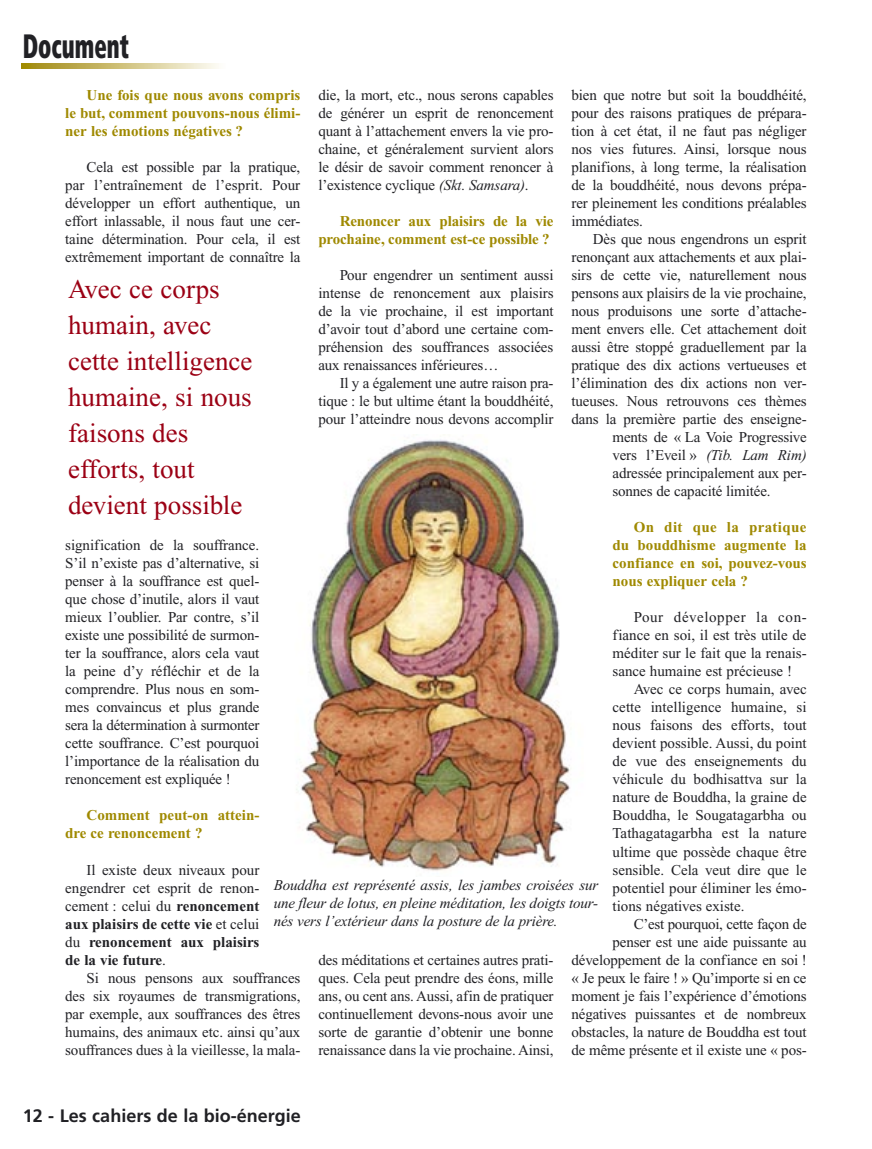
<style>
.page{position:relative;width:872px;height:1149px;background:#fff}
.page>*{position:absolute;margin:0;border:0;box-sizing:border-box;transform-origin:0 0}
.Bloc_haut_de_page{font:900 condensed 33.75px "Frutiger";color:#212125;scale:.67 1}
.Bloc_intertitre_article{font:27px/36px "Times New Roman";color:#9b0014}
.t1{font:700 18px "Frutiger";color:#212125}
.Texte_général{font:15px/18px "Times New Roman";letter-spacing:-.01em;color:#212125;text-align:justify}
.Interviewer{font:700 15px/18px "Times New Roman";color:#9f8900;text-align:justify}
.Sources_et_legendes_10{font:italic 15px/18px "Times New Roman";letter-spacing:-.01em;color:#212125;text-align:justify}
.s1{font-style:italic}
.s2{font-weight:700}
</style>
<div class="page">
<img style="left:296px;top:439px;width:274px;height:432px">
<svg style="left:21px;top:64px;width:198px;height:4px"></svg>
<p class="Bloc_haut_de_page" style="left:23px;top:25px;width:160px">Document</p>
<p class="Texte_général" style="left:318px;top:86px;width:237px">die, la mort, etc., nous serons capables de générer un esprit de renoncement quant à l’attachement envers la vie pro&shy;chaine, et généralement survient alors le désir de savoir comment renoncer à l’existence cyclique <span class="s1">(Skt. Samsara)</span>.</p>
<p class="Interviewer" style="left:318px;top:212px;width:236px;text-align:right">Renoncer aux plaisirs de la vie prochaine, comment est-ce possible ?</p>
<p class="Texte_général" style="left:318px;top:266px;width:237px;text-indent:21px">Pour engendrer un sentiment aussi intense de renoncement aux plaisirs de la vie prochaine, il est important d’avoir tout d’abord une certaine com&shy;préhension des souffrances associées aux renaissances inférieures…</p>
<p class="Texte_général" style="left:318px;top:374px;width:237px;text-indent:21px">Il y a également une autre raison pra&shy;tique : le but ultime étant la bouddhéité, pour l’atteindre nous devons accomplir</p>
<p class="Texte_général" style="left:571px;top:86px;width:237px">bien que notre but soit la bouddhéité, pour des raisons pratiques de prépara&shy;tion à cet état, il ne faut pas négliger nos vies futures. Ainsi, lorsque nous planifions, à long terme, la réalisation de la bouddhéité, nous devons prépa&shy;rer pleinement les conditions préalables immédiates.</p>
<p class="Texte_général" style="left:593px;top:230px;width:215px">Dès que nous engendrons un esprit</p>
<p class="Texte_général" style="left:571px;top:248px;width:237px">renonçant aux attachements et aux plai-</p>
<p class="Texte_général" style="left:571px;top:266px;width:236px">sirs de cette vie, naturellement nous</p>
<p class="Texte_général" style="left:571px;top:284px;width:237px">pensons aux plaisirs de la vie prochaine,</p>
<p class="Texte_général" style="left:571px;top:302px;width:237px">nous produisons une sorte d’attache-</p>
<p class="Texte_général" style="left:571px;top:320px;width:236px">ment envers elle. Cet attachement doit</p>
<p class="Texte_général" style="left:571px;top:338px;width:236px">aussi être stoppé graduellement par la</p>
<p class="Texte_général" style="left:571px;top:356px;width:237px">pratique des dix actions vertueuses et</p>
<p class="Texte_général" style="left:571px;top:374px;width:237px">l’élimination des dix actions non ver-</p>
<p class="Texte_général" style="left:571px;top:392px;width:237px">tueuses. Nous retrouvons ces thèmes</p>
<p class="Texte_général" style="left:571px;top:410px;width:237px">dans la première partie des enseigne-</p>
<p class="Texte_général" style="left:612px;top:428px;width:196px">ments de « La Voie Progressive</p>
<p class="Texte_général" style="left:612px;top:446px;width:196px">vers l’Eveil » <span class="s1">(Tib. Lam Rim)</span></p>
<p class="Texte_général" style="left:612px;top:464px;width:196px">adressée principalement aux per-</p>
<p class="Texte_général" style="left:612px;top:482px;width:160px">sonnes de capacité limitée.</p>
<p class="Interviewer" style="left:612px;top:518px;width:196px;text-indent:21px">On dit que la pratique du bouddhisme augmente la confiance en soi, pouvez-vous nous expliquer cela ?</p>
<p class="Texte_général" style="left:612px;top:608px;width:196px;text-indent:21px">Pour développer la con&shy;fiance en soi, il est très utile de méditer sur le fait que la renais&shy;sance humaine est précieuse !</p>
<p class="Texte_général" style="left:612px;top:680px;width:196px;text-indent:21px">Avec ce corps humain, avec cette intelligence humaine, si nous faisons des efforts, tout devient possible. Aussi, du point de vue des enseignements du véhicule du bodhisattva sur la nature de Bouddha, la graine de Bouddha, le Sougatagarbha ou Tathagatagarbha est la nature ultime que possède chaque être sensible. Cela veut dire que le potentiel pour éliminer les émo&shy;tions négatives existe.</p>
<p class="Texte_général" style="left:571px;top:914px;width:237px;text-align:right">C’est pourquoi, cette façon de<br>penser est une aide puissante au développement de la confiance en soi ! « Je peux le faire ! » Qu’importe si en ce moment je fais l’expérience d’émotions négatives puissantes et de nombreux obstacles, la nature de Bouddha est tout de même présente et il existe une « pos-</p>
<p class="Interviewer" style="left:65px;top:86px;width:237px;text-indent:21px">Une fois que nous avons compris le but, comment pouvons-nous élimi&shy;ner les émotions négatives ?</p>
<p class="Texte_général" style="left:65px;top:158px;width:237px;text-indent:21px">Cela est possible par la pratique, par l’entraînement de l’esprit. Pour développer un effort authentique, un effort inlassable, il nous faut une cer&shy;taine détermination. Pour cela, il est extrêmement important de connaître la</p>
<p class="Bloc_intertitre_article" style="left:68px;top:271px;width:186px">Avec ce corps humain, avec cette intelligence humaine, si nous faisons des efforts, tout devient possible</p>
<p class="Texte_général" style="left:65px;top:536px;width:196px">signification de la souffrance.<br>S’il n’existe pas d’alternative, si penser à la souffrance est quel&shy;que chose d’inutile, alors il vaut mieux l’oublier. Par contre, s’il existe une possibilité de surmon&shy;ter la souffrance, alors cela vaut la peine d’y réfléchir et de la comprendre. Plus nous en som&shy;mes convaincus et plus grande sera la détermination à surmonter cette souffrance. C’est pourquoi l’importance de la réalisation du renoncement est expliquée !</p>
<p class="Interviewer" style="left:65px;top:806px;width:196px;text-indent:21px">Comment peut-on attein&shy;dre ce renoncement ?</p>
<p class="Texte_général" style="left:65px;top:860px;width:196px;text-indent:21px">Il existe deux niveaux pour engendrer cet esprit de renon&shy;cement : celui du <span class="s2">renoncement aux plaisirs de cette vie</span> et celui du <span class="s2">renoncement aux plaisirs de la vie future</span>.</p>
<p class="Texte_général" style="left:65px;top:968px;width:237px;text-indent:21px">Si nous pensons aux souffrances des six royaumes de transmigrations, par exemple, aux souffrances des êtres humains, des animaux etc. ainsi qu’aux souffrances dues à la vieillesse, la mala-</p>
<p class="Sources_et_legendes_10" style="left:274px;top:875px;width:326px">Bouddha est représenté assis, les jambes croisées sur une fleur de lotus, en pleine méditation, les doigts tour&shy;nés vers l’extérieur dans la posture de la prière.</p>
<p class="Texte_général" style="left:318px;top:950px;width:237px">des méditations et certaines autres prati&shy;ques. Cela peut prendre des éons, mille ans, ou cent ans. Aussi, afin de pratiquer continuellement devons-nous avoir une sorte de garantie d’obtenir une bonne renaissance dans la vie prochaine. Ainsi,</p>
<p class="t1" style="left:23px;top:1104px;width:280px">12 - Les cahiers de la bio-énergie</p>
</div>
